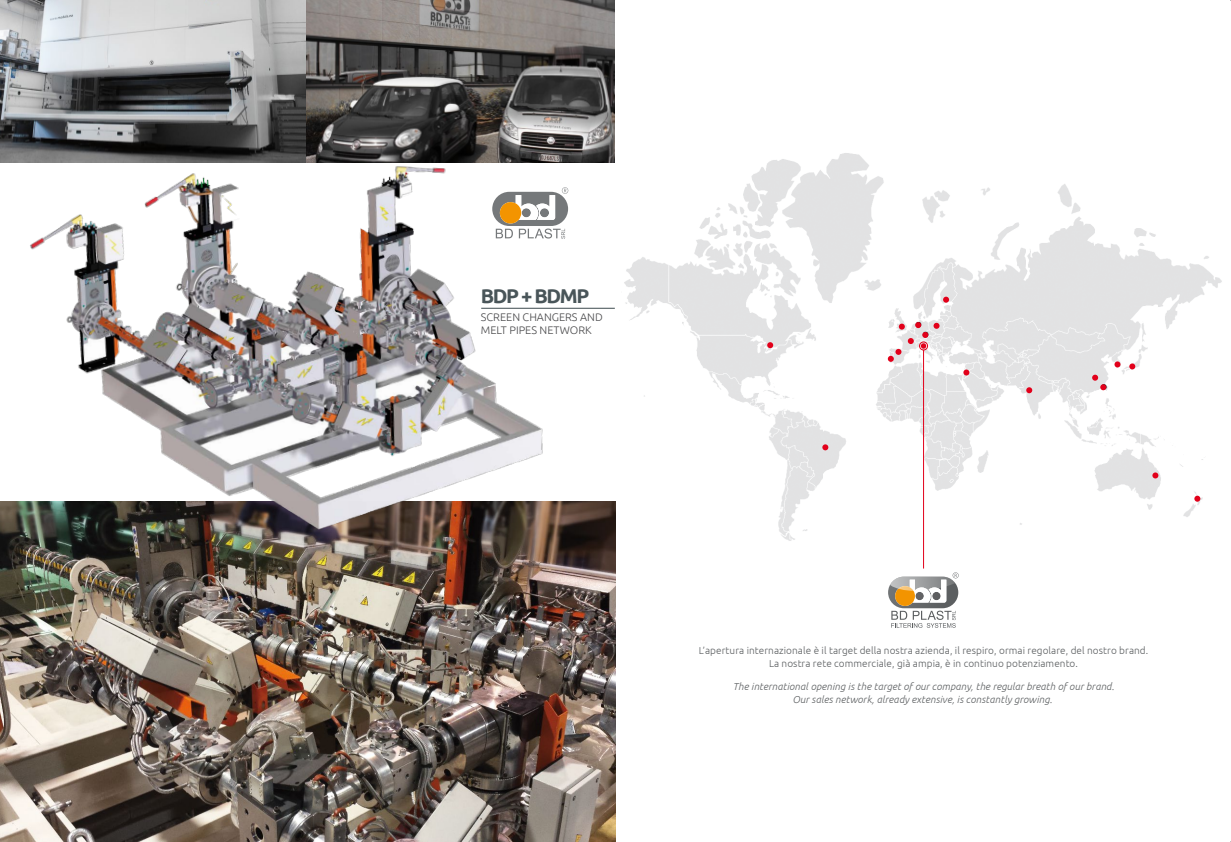
<style>
.page{position:relative;width:1231px;height:842px;background:#fff}
.page>*{position:absolute;margin:0;border:0;box-sizing:border-box;transform-origin:0 0}
.t1{font:700 20px "Ubuntu";letter-spacing:-.07em;color:#495559}
.t2{font:300 11px/13px "Ubuntu";color:#4b4b4d}
.t3{font:300 10px/13px "Ubuntu";letter-spacing:.01em;color:#5c5f61;text-align:center}
.t4{font:italic 300 10px/13px "Ubuntu";letter-spacing:.01em;color:#5c5f61;text-align:center}
</style>
<div class="page">
<img style="left:0;top:501px;width:615px;height:341px">
<img style="left:0;top:0;width:614px;height:163px">
<img style="left:624px;top:153px;width:598px;height:392px">
<hr style="left:481px;top:308px;width:133px;height:1px;background:#495559">
<img style="left:4px;top:98px;width:573px;height:446px">
<svg style="left:767px;top:342px;width:6px;height:6px"></svg>
<svg style="left:822px;top:444px;width:6px;height:6px"></svg>
<svg style="left:943px;top:297px;width:6px;height:6px"></svg>
<svg style="left:963px;top:369px;width:6px;height:6px"></svg>
<svg style="left:1026px;top:387px;width:6px;height:6px"></svg>
<svg style="left:1114px;top:361px;width:6px;height:6px"></svg>
<svg style="left:1129px;top:363px;width:6px;height:6px"></svg>
<svg style="left:1091px;top:375px;width:15px;height:15px"></svg>
<svg style="left:1152px;top:472px;width:6px;height:6px"></svg>
<svg style="left:1194px;top:496px;width:6px;height:6px"></svg>
<svg style="left:887px;top:322px;width:52px;height:40px"></svg>
<div style="left:919px;top:342px;width:8px;height:8px;border:1px solid #e2001a;border-radius:50%"></div>
<hr style="left:923px;top:350px;width:1px;height:218px;background:#e2001a">
<svg style="left:492px;top:187px;width:76px;height:52px"></svg>
<svg style="left:888px;top:572px;width:70px;height:56px"></svg>
<h1 class="t1" style="left:481px;top:284px;width:110px">BDP + BDMP</h1>
<p class="t2" style="left:481px;top:310px;width:123px">SCREEN CHANGERS AND<br>MELT PIPES NETWORK</p>
<p class="t3" style="left:698px;top:644px;width:451px">L’apertura internazionale è il target della nostra azienda, il respiro, ormai regolare, del nostro brand.<br>La nostra rete commerciale, già ampia, è in continuo potenziamento.</p>
<p class="t4" style="left:732px;top:679px;width:383px">The international opening is the target of our company, the regular breath of our brand.<br>Our sales network, already extensive, is constantly growing.</p>
</div>
